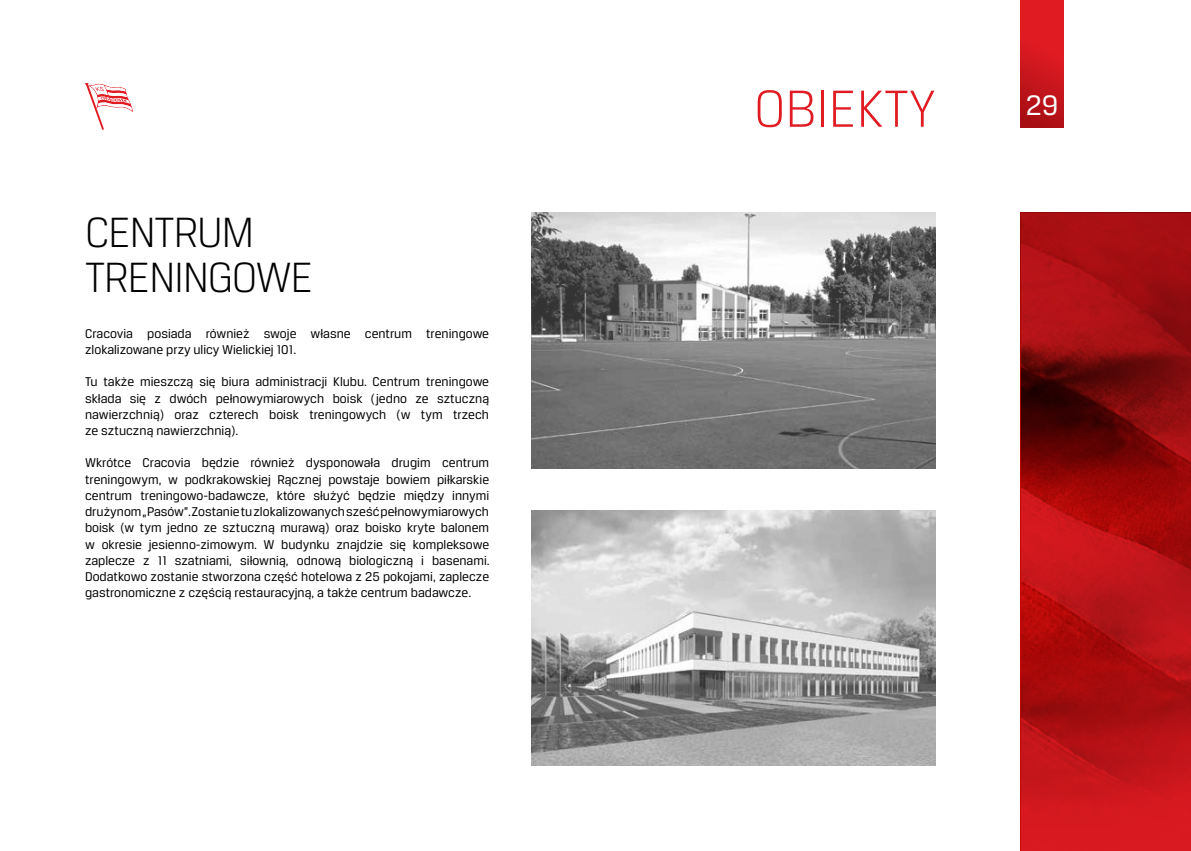
<style>
.page{position:relative;width:1191px;height:851px;background:#fff}
.page>*{position:absolute;margin:0;border:0;box-sizing:border-box;transform-origin:0 0}
.t1{font:300 55.5px "Breuer Text";color:#e11b22}
.t2{font:300 45px/45px "Breuer Text";letter-spacing:-.03em;color:#000}
.t3{font:30px "Breuer Text";color:#fff}
.t4{font:13.5px/16.2px "Breuer Text";color:#000;text-align:justify}
</style>
<div class="page">
<img style="left:531px;top:510px;width:404px;height:255px">
<svg style="left:85px;top:83px;width:48px;height:47px"></svg>
<img style="left:1020px;top:213px;width:171px;height:637px">
<div style="left:1020px;top:0;width:43px;height:128px;background:linear-gradient(to bottom,#ee1e26,#ae1116)"></div>
<img style="left:531px;top:213px;width:404px;height:255px">
<h2 class="t2" style="left:85px;top:209px;width:229px">CENTRUM<br>TRENINGOWE</h2>
<p class="t4" style="left:85px;top:325px;width:405px">Cracovia posiada również swoje własne centrum treningowe zlokalizowane przy ulicy Wielickiej 101.</p>
<p class="t4" style="left:85px;top:373px;width:405px">Tu także mieszczą się biura administracji Klubu. Centrum treningowe składa się z dwóch pełnowymiarowych boisk (jedno ze sztuczną nawierzchnią) oraz czterech boisk treningowych (w tym trzech ze sztuczną nawierzchnią).</p>
<p class="t4" style="left:85px;top:454px;width:406px">Wkrótce Cracovia będzie również dysponowała drugim centrum treningowym, w podkrakowskiej Rącznej powstaje bowiem piłkarskie centrum treningowo-badawcze, które służyć będzie między innymi drużynom „Pasów”. Zostanie tu zlokalizowanych sześć pełnowymiarowych boisk (w tym jedno ze sztuczną murawą) oraz boisko kryte balonem w okresie jesienno-zimowym. W budynku znajdzie się kompleksowe zaplecze z 11 szatniami, siłownią, odnową biologiczną i basenami.<br>Dodatkowo zostanie stworzona część hotelowa z 25 pokojami, zaplecze gastronomiczne z częścią restauracyjną, a także centrum badawcze.</p>
<h1 class="t1" style="left:754px;top:80px;width:183px">OBIEKTY</h1>
<h3 class="t3" style="left:1026px;top:89px;width:34px">29</h3>
</div>
